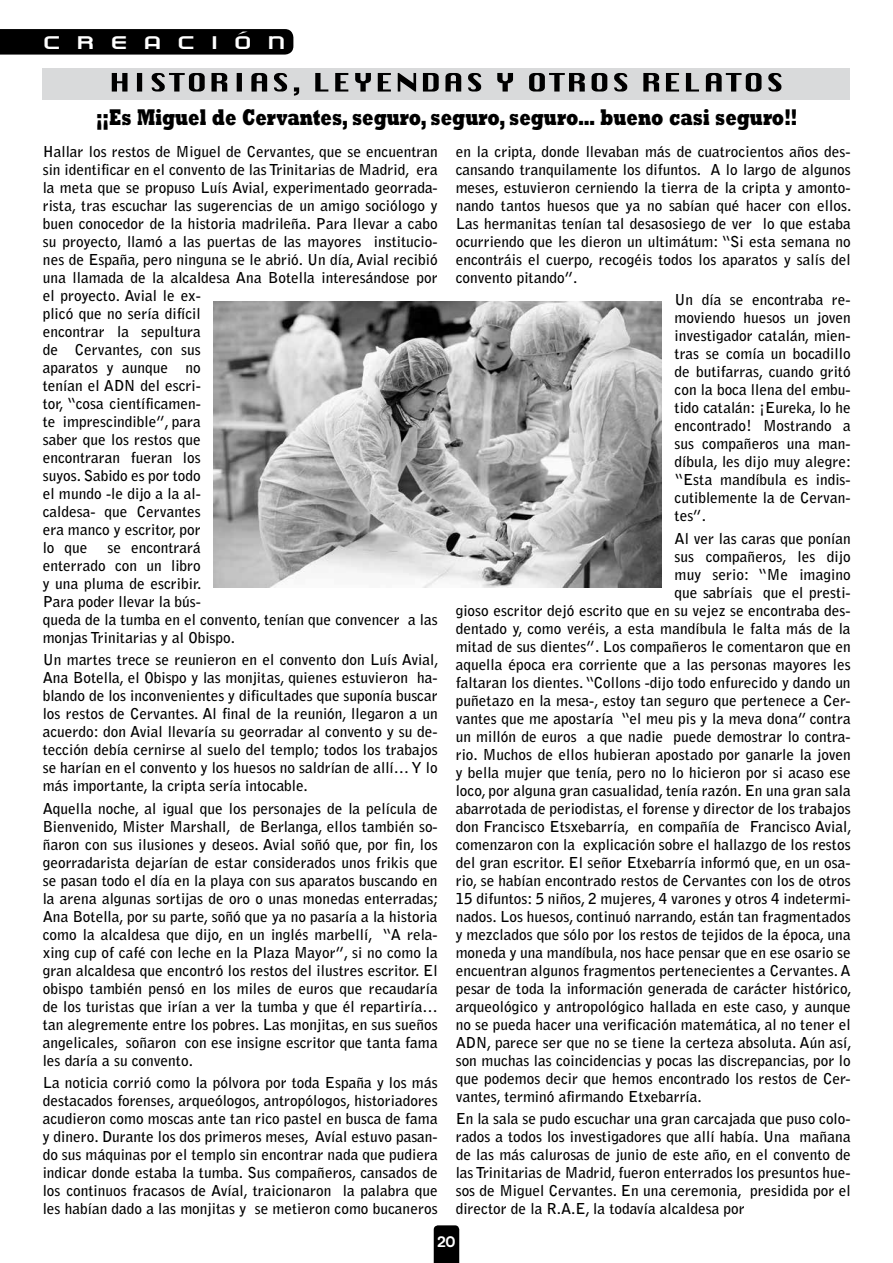
<style>
.page{position:relative;width:893px;height:1263px;background:#fff}
.page>*{position:absolute;margin:0;border:0;box-sizing:border-box;transform-origin:0 0}
.t1{font:24.75px "Empire Builder Document";letter-spacing:.5em;color:#fff;scale:1.27 1}
.t2{font:800 23.1px "Rockwell";color:#000;scale:.71 1}
.t3{font:700 15px/18px "Bell Gothic Std";color:#000;text-align:justify}
.t4{font:700 13.5px "Rocko FLF";color:#fff}
</style>
<div class="page">
<div style="left:43px;top:68px;width:807px;height:32px;background:#d9dadb"></div>
<svg style="left:0;top:29px;width:293px;height:26px"></svg>
<svg style="left:434px;top:1225px;width:25px;height:38px"></svg>
<img style="left:214px;top:302px;width:448px;height:285px">
<svg style="left:112px;top:73px;width:669px;height:23px"></svg>
<h1 class="t1" style="left:43px;top:28px;width:193px">creación</h1>
<h2 class="t2" style="left:96px;top:103px;width:989px">¡¡Es Miguel de Cervantes, seguro, seguro, seguro… bueno casi seguro!!</h2>
<p class="t3" style="left:43px;top:143px;width:396px;text-align:left">Hallar los restos de Miguel de Cervantes, que se encuentran sin identificar en el convento de las Trinitarias de Madrid, era la meta que se propuso Luís Avial, experimentado georrada&shy;rista, tras escuchar las sugerencias de un amigo sociólogo y buen conocedor de la historia madrileña. Para llevar a cabo su proyecto, llamó a las puertas de las mayores institucio&shy;nes de España, pero ninguna se le abrió. Un día, Avial recibió una llamada de la alcaldesa Ana Botella interesándose por el proyecto. Avial le ex-<br>plicó que no sería difícil<br>encontrar la sepultura<br>de Cervantes, con sus<br>aparatos y aunque no<br>tenían el ADN del escri-<br>tor, “cosa científicamen-<br>te imprescindible”, para<br>saber que los restos que<br>encontraran fueran los<br>suyos. Sabido es por todo<br>el mundo -le dijo a la al-<br>caldesa- que Cervantes<br>era manco y escritor, por<br>lo que</p>
<p class="t3" style="left:456px;top:143px;width:397px">en la cripta, donde llevaban más de cuatrocientos años des&shy;cansando tranquilamente los difuntos. A lo largo de algunos meses, estuvieron cerniendo la tierra de la cripta y amonto&shy;nando tantos huesos que ya no sabían qué hacer con ellos.<br>Las hermanitas tenían tal desasosiego de ver lo que estaba ocurriendo que les dieron un ultimátum: “Si esta semana no encontráis el cuerpo, recogéis todos los aparatos y salís del convento pitando”.</p>
<p class="t3" style="left:675px;top:291px;width:178px">Un día se encontraba re&shy;moviendo huesos un joven investigador catalán, mien&shy;tras se comía un bocadillo de butifarras, cuando gritó con la boca llena del embu&shy;tido catalán: ¡Eureka, lo he encontrado! Mostrando a sus compañeros una man&shy;díbula, les dijo muy alegre: “Esta mandíbula es indis&shy;cutiblemente la de Cervan&shy;tes”.</p>
<p class="t3" style="left:675px;top:529px;width:178px">Al ver las caras que ponían</p>
<p class="t3" style="left:675px;top:547px;width:178px">sus compañeros, les dijo</p>
<p class="t3" style="left:675px;top:565px;width:178px">muy serio: “Me imagino</p>
<p class="t3" style="left:675px;top:583px;width:178px">que sabríais que el presti-</p>
<p class="t3" style="left:456px;top:601px;width:396px">gioso escritor dejó escrito que en su vejez se encontraba des-</p>
<p class="t3" style="left:456px;top:619px;width:396px">dentado y, como veréis, a esta mandíbula le falta más de la</p>
<p class="t3" style="left:456px;top:637px;width:396px">mitad de sus dientes”. Los compañeros le comentaron que en</p>
<p class="t3" style="left:456px;top:655px;width:396px">aquella época era corriente que a las personas mayores les</p>
<p class="t3" style="left:456px;top:673px;width:396px">faltaran los dientes. “Collons -dijo todo enfurecido y dando un</p>
<p class="t3" style="left:456px;top:691px;width:396px">puñetazo en la mesa-, estoy tan seguro que pertenece a Cer-</p>
<p class="t3" style="left:456px;top:709px;width:396px">vantes que me apostaría “el meu pis y la meva dona” contra</p>
<p class="t3" style="left:456px;top:727px;width:396px">un millón de euros a que nadie puede demostrar lo contra-</p>
<p class="t3" style="left:456px;top:745px;width:396px">rio. Muchos de ellos hubieran apostado por ganarle la joven</p>
<p class="t3" style="left:456px;top:763px;width:396px">y bella mujer que tenía, pero no lo hicieron por si acaso ese</p>
<p class="t3" style="left:456px;top:781px;width:396px">loco, por alguna gran casualidad, tenía razón. En una gran sala</p>
<p class="t3" style="left:456px;top:799px;width:396px">abarrotada de periodistas, el forense y director de los trabajos</p>
<p class="t3" style="left:456px;top:817px;width:397px">don Francisco Etsxebarría, en compañía de Francisco Avial,</p>
<p class="t3" style="left:456px;top:835px;width:396px">comenzaron con la explicación sobre el hallazgo de los restos</p>
<p class="t3" style="left:456px;top:853px;width:396px">del gran escritor. El señor Etxebarría informó que, en un osa-</p>
<p class="t3" style="left:456px;top:871px;width:396px">rio, se habían encontrado restos de Cervantes con los de otros</p>
<p class="t3" style="left:456px;top:889px;width:396px">15 difuntos: 5 niños, 2 mujeres, 4 varones y otros 4 indetermi-</p>
<p class="t3" style="left:456px;top:907px;width:396px">nados. Los huesos, continuó narrando, están tan fragmentados</p>
<p class="t3" style="left:456px;top:925px;width:397px">y mezclados que sólo por los restos de tejidos de la época, una</p>
<p class="t3" style="left:456px;top:943px;width:396px">moneda y una mandíbula, nos hace pensar que en ese osario se</p>
<p class="t3" style="left:456px;top:961px;width:396px">encuentran algunos fragmentos pertenecientes a Cervantes. A</p>
<p class="t3" style="left:456px;top:979px;width:397px">pesar de toda la información generada de carácter histórico,</p>
<p class="t3" style="left:456px;top:997px;width:396px">arqueológico y antropológico hallada en este caso, y aunque</p>
<p class="t3" style="left:456px;top:1015px;width:396px">no se pueda hacer una verificación matemática, al no tener el</p>
<p class="t3" style="left:456px;top:1033px;width:397px">ADN, parece ser que no se tiene la certeza absoluta. Aún así,</p>
<p class="t3" style="left:456px;top:1051px;width:396px">son muchas las coincidencias y pocas las discrepancias, por lo</p>
<p class="t3" style="left:456px;top:1069px;width:396px">que podemos decir que hemos encontrado los restos de Cer-</p>
<p class="t3" style="left:456px;top:1087px;width:248px">vantes, terminó afirmando Etxebarría.</p>
<p class="t3" style="left:456px;top:1109px;width:396px">En la sala se pudo escuchar una gran carcajada que puso colo&shy;rados a todos los investigadores que allí había. Una mañana de las más calurosas de junio de este año, en el convento de las Trinitarias de Madrid, fueron enterrados los presuntos hue&shy;sos de Miguel Cervantes. En una ceremonia, presidida por el director de la R.A.E, la todavía alcaldesa por</p>
<p class="t3" style="left:43px;top:539px;width:396px;text-align:left;text-indent:65px">se encontrará<br>enterrado con un libro<br>y una pluma de escribir.<br>Para poder llevar la bús-<br>queda de la tumba en el convento, tenían que convencer a las monjas Trinitarias y al Obispo.</p>
<p class="t3" style="left:43px;top:651px;width:397px">Un martes trece se reunieron en el convento don Luís Avial, Ana Botella, el Obispo y las monjitas, quienes estuvieron ha&shy;blando de los inconvenientes y dificultades que suponía buscar los restos de Cervantes. Al final de la reunión, llegaron a un acuerdo: don Avial llevaría su georradar al convento y su de&shy;tección debía cernirse al suelo del templo; todos los trabajos se harían en el convento y los huesos no saldrían de allí… Y lo más importante, la cripta sería intocable.</p>
<p class="t3" style="left:43px;top:799px;width:397px">Aquella noche, al igual que los personajes de la película de Bienvenido, Mister Marshall, de Berlanga, ellos también so&shy;ñaron con sus ilusiones y deseos. Avial soñó que, por fin, los georradarista dejarían de estar considerados unos frikis que se pasan todo el día en la playa con sus aparatos buscando en la arena algunas sortijas de oro o unas monedas enterradas; Ana Botella, por su parte, soñó que ya no pasaría a la historia como la alcaldesa que dijo, en un inglés marbellí, “A rela&shy;xing cup of café con leche en la Plaza Mayor”, si no como la gran alcaldesa que encontró los restos del ilustres escritor. El obispo también pensó en los miles de euros que recaudaría de los turistas que irían a ver la tumba y que él repartiría… tan alegremente entre los pobres. Las monjitas, en sus sueños angelicales, soñaron con ese insigne escritor que tanta fama les daría a su convento.</p>
<p class="t3" style="left:43px;top:1073px;width:396px">La noticia corrió como la pólvora por toda España y los más destacados forenses, arqueólogos, antropólogos, historiadores acudieron como moscas ante tan rico pastel en busca de fama y dinero. Durante los dos primeros meses, Avíal estuvo pasan&shy;do sus máquinas por el templo sin encontrar nada que pudiera indicar donde estaba la tumba. Sus compañeros, cansados de los continuos fracasos de Avíal, traicionaron la palabra que les habían dado a las monjitas y se metieron como bucaneros</p>
<p class="t4" style="left:438px;top:1233px;width:19px">20</p>
</div>
